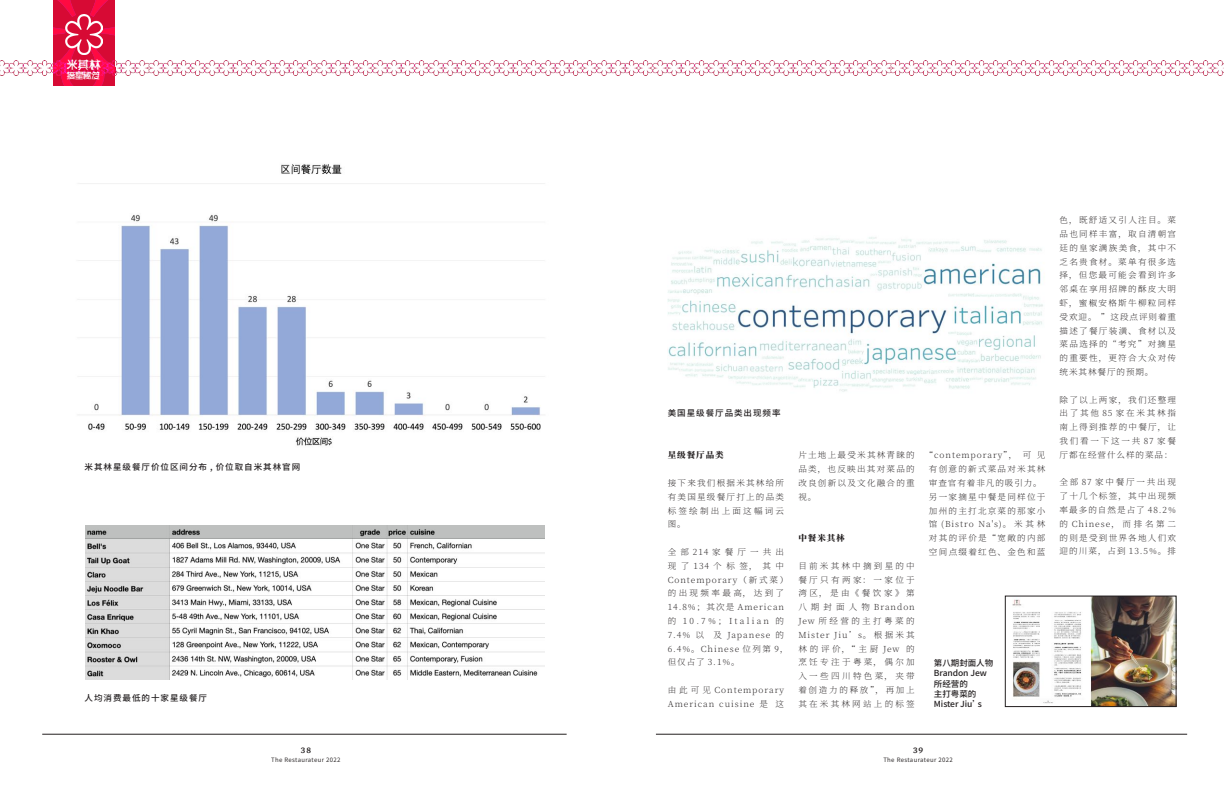
<style>
.page{position:relative;width:1224px;height:792px;background:#fff}
.page>*{position:absolute;margin:0;border:0;box-sizing:border-box;transform-origin:0 0}
.t1{font:11.2px "S Jyunhei";color:#fff}
.t2{font:200 8.4px/13.8px "Source Han Serif CN";letter-spacing:.145em;color:#231f20;text-align:justify}
.t3{font:200 8.4px/13.8px "Source Han Serif CN";letter-spacing:.11em;color:#231f20}
.t4{font:500 8.4px "Source Han Sans CN";letter-spacing:.11em;color:#231f20}
.t5{font:500 8.4px/10.3px "Source Han Sans CN";letter-spacing:-.01em;color:#231f20}
.t6{font:800 8.4px "Source Han Serif CN";letter-spacing:.11em;color:#231f20}
.t7{font:8.3px "S Jyunhei";color:#fff}
.t8{font:700 8px "Charter";color:#231f20}
.t9{font:6px "Source Han Sans CN";letter-spacing:.06em;color:#231f20}
</style>
<div class="page">
<hr style="left:42px;top:734px;width:525px;height:1px;background:#231f20">
<img style="left:668px;top:237px;width:375px;height:155px">
<img style="left:78px;top:164px;width:467px;height:282px">
<img style="left:86px;top:526px;width:458px;height:153px">
<img style="left:1012px;top:598px;width:162px;height:107px">
<div style="left:1005px;top:596px;width:171px;height:111px;border:1px solid #231f20"></div>
<hr style="left:656px;top:734px;width:531px;height:1px;background:#231f20">
<img style="left:53px;top:0;width:62px;height:86px">
<img style="left:63px;top:15px;width:39px;height:40px">
<img style="left:0;top:60px;width:1224px;height:16px">
<h1 class="t1" style="left:67px;top:55px;width:35px">米其林</h1>
<p class="t7" style="left:67px;top:68px;width:35px">摘星秘笈</p>
<p class="t4" style="left:85px;top:462px;width:217px">米其林星级餐厅价位区间分布 , 价位取自米其林官网</p>
<p class="t4" style="left:85px;top:693px;width:124px">人均消费最低的十家星级餐厅</p>
<p class="t8" style="left:301px;top:743px;width:12px">38</p>
<p class="t9" style="left:271px;top:756px;width:71px">The Restaurateur 2022</p>
<p class="t4" style="left:668px;top:408px;width:114px">美国星级餐厅品类出现频率</p>
<p class="t6" style="left:668px;top:451px;width:58px">星级餐厅品类</p>
<p class="t2" style="left:668px;top:476px;width:118px">接下来我们根据米其林给所有美国星级餐厅打上的品类标签绘制出上面这幅词云图。</p>
<p class="t3" style="left:668px;top:545px;width:122px">全部214家餐厅一共出现了134个标签，其中<br>Contemporary（新式菜）的出现频率最高，达到了<br>14.8%；其次是 American的 10.7%；Italian 的<br>7.4% 以 及 Japanese 的<br>6.4%。Chinese 位列第 9，但仅占了 3.1%。</p>
<p class="t3" style="left:668px;top:683px;width:118px">由此可见 Contemporary<br>American cuisine 是 这</p>
<p class="t2" style="left:798px;top:449px;width:118px">片土地上最受米其林青睐的品类，也反映出其对菜品的改良创新以及文化融合的重视。</p>
<p class="t6" style="left:798px;top:533px;width:48px">中餐米其林</p>
<p class="t2" style="left:798px;top:559px;width:118px">目前米其林中摘到星的中餐厅只有两家：一家位于湾区，是由《餐饮家》第八期封面人物 Brandon Jew 所经营的主打粤菜的Mister Jiu’s。根据米其林的评价，“主厨 Jew 的烹饪专注于粤菜，偶尔加入一些四川特色菜，夹带着创造力的释放”，再加上其在米其林网站上的标签</p>
<p class="t2" style="left:925px;top:449px;width:122px;text-align:center">“contemporary”， 可 见有创意的新式菜品对米其林审查官有着非凡的吸引力。另一家摘星中餐是同样位于加州的主打北京菜的那家小馆 (Bistro Na's)。米其林对其的评价是“宽敞的内部空间点缀着红色、金色和蓝</p>
<p class="t5" style="left:934px;top:658px;width:61px">第八期封面人物<br>Brandon Jew所经营的<br>主打粤菜的<br>Mister Jiu’s</p>
<p class="t2" style="left:1060px;top:213px;width:118px">色，既舒适又引人注目。菜品也同样丰富，取自清朝宫廷的皇家满族美食，其中不乏名贵食材。菜单有很多选择，但您最可能会看到许多邻桌在享用招牌的酥皮大明虾，蜜椒安格斯牛柳粒同样受欢迎。 ”这段点评则着重描述了餐厅装潢、食材以及菜品选择的 “考究”对摘星的重要性，更符合大众对传统米其林餐厅的预期。</p>
<p class="t2" style="left:1060px;top:393px;width:118px">除了以上两家，我们还整理出了其他 85 家在米其林指南上得到推荐的中餐厅，让我们看一下这一共 87 家餐厅都在经营什么样的菜品：</p>
<p class="t2" style="left:1060px;top:476px;width:118px">全部 87 家中餐厅一共出现了十几个标签，其中出现频率最多的自然是占了 48.2%的 Chinese，而排名第二的则是受到世界各地人们欢迎的川菜，占到 13.5%。排</p>
<p class="t8" style="left:913px;top:743px;width:12px">39</p>
<p class="t9" style="left:883px;top:756px;width:71px">The Restaurateur 2022</p>
</div>
